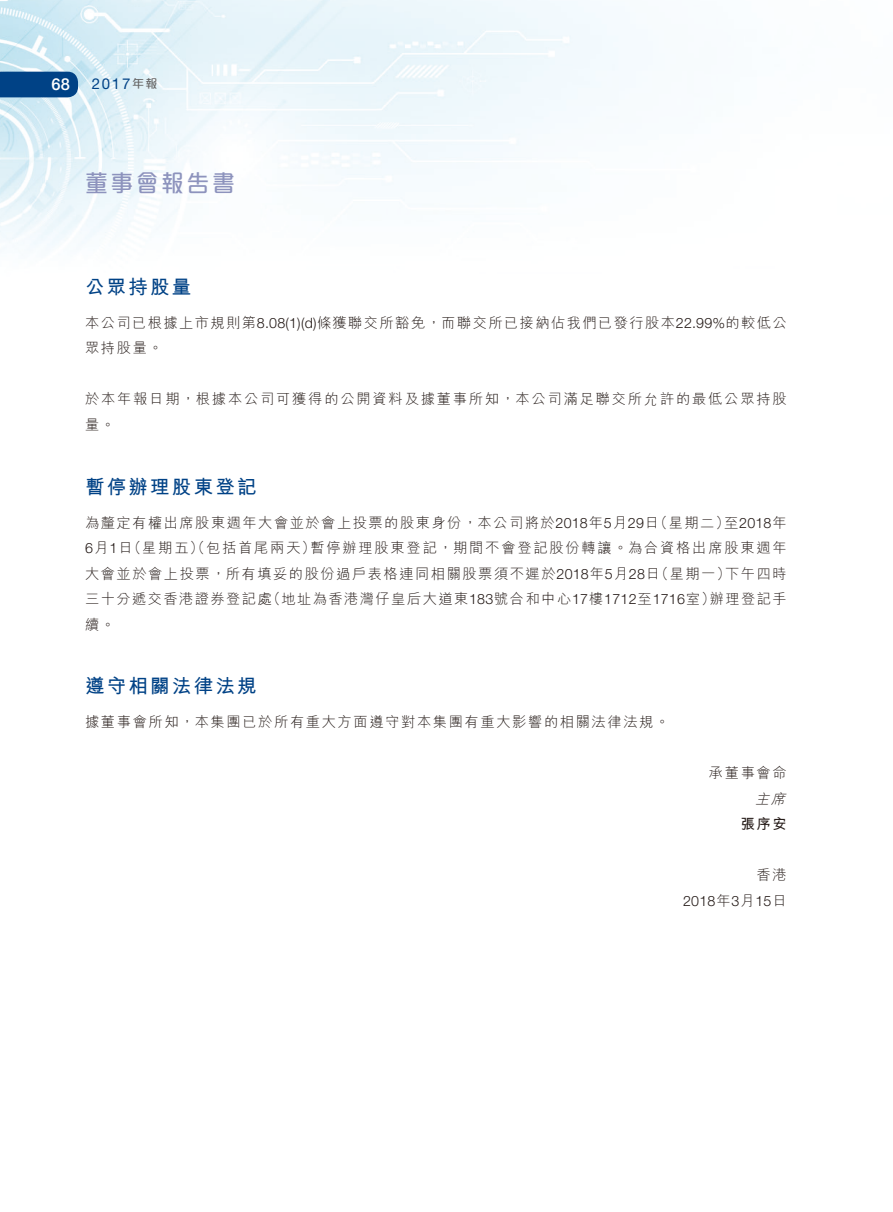
<style>
.page{position:relative;width:893px;height:1212px;background:#fff}
.page>*{position:absolute;margin:0;border:0;box-sizing:border-box;transform-origin:0 0}
.t1{font:500 24px "M Elle HK";letter-spacing:.115em;color:#8d93bd;scale:.95 1}
.t2{font:700 19.5px "M Hei HK";letter-spacing:.115em;color:#004286}
.t3{font:500 16.5px "Helvetica Neue";color:#fff}
.t4{font:15px "Helvetica Neue";color:#004286}
.t5{font:300 14.25px/25.5px "M Hei HK";letter-spacing:.115em;color:#231916}
.t6{font:300 14.25px "Helvetica Neue";letter-spacing:.015em;color:#231916}
.t7{font:700 14.25px "M Hei HK";color:#231916}
.t8{font:italic 300 14.25px "M Hei HK";color:#231916}
.s1{font-family:"M Elle HK";font-weight:500;font-size:12px;color:#666565}
.s2{font-family:"Helvetica Neue"}
.s3{font-family:"M Hei HK"}
</style>
<div class="page">
<img style="left:0;top:0;width:619px;height:246px">
<div style="left:0;top:72px;width:78px;height:25px;background:#004286"></div>
<p class="t3" style="left:52px;top:74px;width:20px">68</p>
<p class="t4" style="left:92px;top:74px;width:67px">2017<span class="s1">年報</span></p>
<h1 class="t1" style="left:85px;top:166px;width:159px">董事會報告書</h1>
<h2 class="t2" style="left:85px;top:272px;width:108px">公眾持股量</h2>
<p class="t5" style="left:85px;top:309px;width:703px">本公司已根據上市規則第<span class="s2">8.08(1)(d)</span>條獲聯交所豁免，而聯交所已接納佔我們已發行股本<span class="s2">22.99%</span>的較低公眾持股量。</p>
<p class="t5" style="left:85px;top:386px;width:703px">於本年報日期，根據本公司可獲得的公開資料及據董事所知，本公司滿足聯交所允許的最低公眾持股量。</p>
<h2 class="t2" style="left:85px;top:472px;width:173px">暫停辦理股東登記</h2>
<p class="t5" style="left:85px;top:509px;width:703px;text-align:justify">為釐定有權出席股東週年大會並於會上投票的股東身份，本公司將於<span class="s2">2018</span>年<span class="s2">5</span>月<span class="s2">29</span>日（星期二）至<span class="s2">2018</span>年<span class="s2">6</span>月<span class="s2">1</span>日（星期五）（包括首尾兩天）暫停辦理股東登記，期間不會登記股份轉讓。為合資格出席股東週年大會並於會上投票，所有填妥的股份過戶表格連同相關股票須不遲於<span class="s2">2018</span>年<span class="s2">5</span>月<span class="s2">28</span>日（星期一）下午四時三十分遞交香港證券登記處（地址為香港灣仔皇后大道東<span class="s2">183</span>號合和中心<span class="s2">17</span>樓<span class="s2">1712</span>至<span class="s2">1716</span>室）辦理登記手續。</p>
<h2 class="t2" style="left:85px;top:672px;width:173px">遵守相關法律法規</h2>
<p class="t5" style="left:85px;top:709px;width:586px">據董事會所知，本集團已於所有重大方面遵守對本集團有重大影響的相關法律法規。</p>
<p class="t5" style="left:709px;top:760px;width:79px">承董事會命</p>
<p class="t8" style="left:755px;top:789px;width:37px">主席</p>
<p class="t7" style="left:741px;top:814px;width:47px">張序安</p>
<p class="t5" style="left:756px;top:862px;width:32px">香港</p>
<p class="t6" style="left:683px;top:892px;width:105px">2018<span class="s3">年</span>3<span class="s3">月</span>15<span class="s3">日</span></p>
</div>
